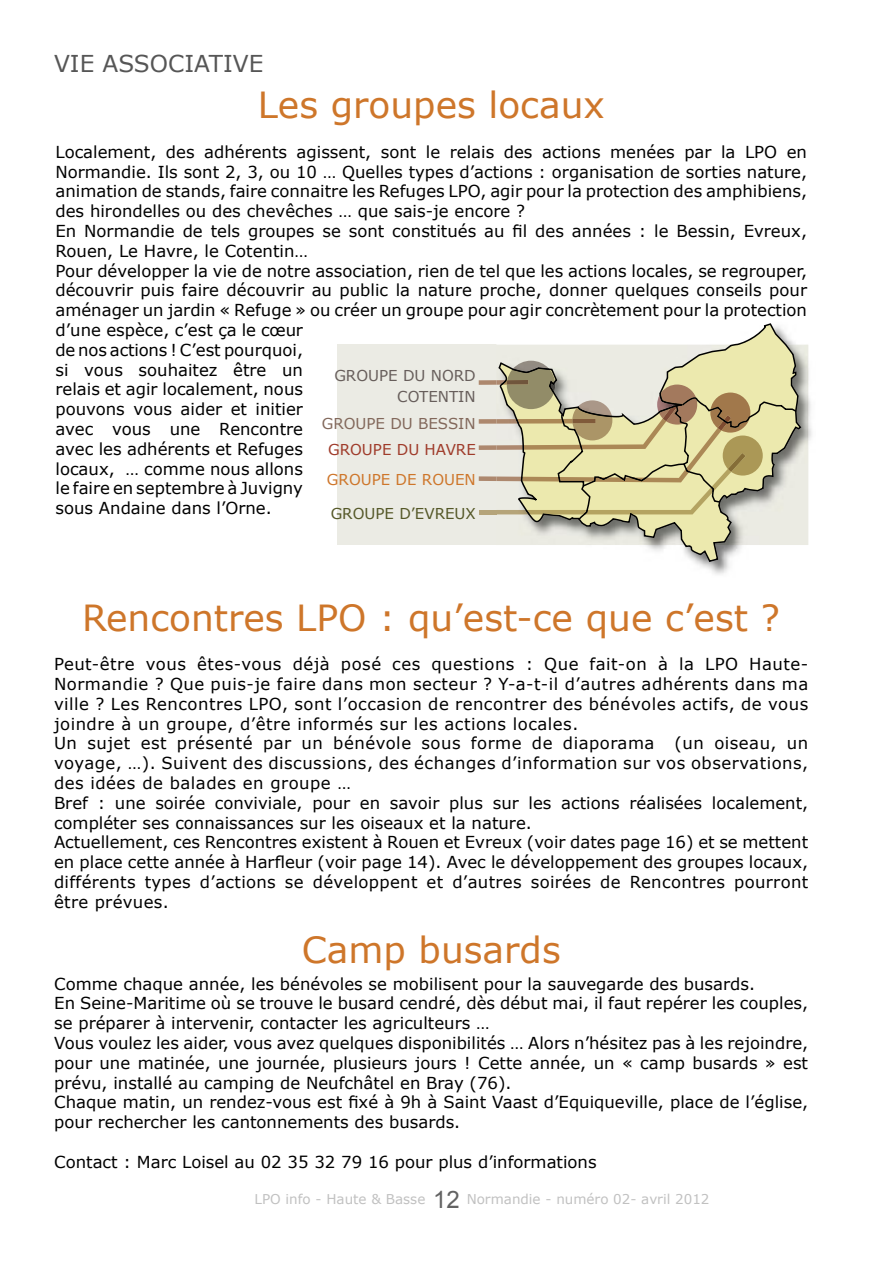
<style>
.page{position:relative;width:893px;height:1263px;background:#fff}
.page>*{position:absolute;margin:0;border:0;box-sizing:border-box;transform-origin:0 0}
.t1{font:36px "Verdana";color:#ce762a}
.t2{font:23.25px "Verdana";color:#565656}
.t3{font:16.5px/19.8px "Verdana";color:#000}
.t4{font:16.5px/19.8px "Verdana";letter-spacing:.03em;color:#000}
.t5{font:15px/21px "Verdana";color:#675e5b;text-align:right}
.t6{font:15px "Verdana";color:#555828}
.t7{font:15px "Verdana";color:#82685b}
.t8{font:15px "Verdana";color:#9f3b2a}
.t9{font:15px "Verdana";color:#ce762a}
.t10{font:13.5px "Verdana";color:#c1c1c1}
.s1{font-family:"Arial";font-size:24px;color:#636363}
</style>
<div class="page">
<div style="left:337px;top:345px;width:471px;height:200px;background:#ebebe4"></div>
<img style="left:496px;top:344px;width:316px;height:231px">
<img style="left:496px;top:345px;width:312px;height:200px">
<svg style="left:498px;top:323px;width:303px;height:239px"></svg>
<img style="left:513px;top:361px;width:42px;height:6px">
<img style="left:513px;top:367px;width:42px;height:1px">
<hr style="left:479px;top:510px;width:17px;height:4px;background:#b5a47a">
<img style="left:496px;top:510px;width:4px;height:4px">
<div style="left:479px;top:445px;width:17px;height:5px;background:#ad886e"></div>
<img style="left:496px;top:445px;width:4px;height:5px">
<div style="left:479px;top:476px;width:17px;height:5px;background:#ad886e"></div>
<img style="left:496px;top:476px;width:4px;height:5px">
<div style="left:479px;top:419px;width:17px;height:5px;background:#ad886e"></div>
<img style="left:496px;top:419px;width:4px;height:5px">
<div style="left:479px;top:380px;width:17px;height:5px;background:#ad886e"></div>
<svg style="left:500px;top:368px;width:297px;height:152px"></svg>
<h2 class="t2" style="left:54px;top:49px;width:211px">VIE ASSOCIATIVE</h2>
<h1 class="t1" style="left:258px;top:82px;width:348px">Les groupes locaux</h1>
<p class="t3" style="left:56px;top:141px;width:753px">Localement, des adhérents agissent, sont le relais des actions menées par la LPO en Normandie. Ils sont 2, 3, ou 10 … Quelles types d’actions : organisation de sorties nature, animation de stands, faire connaitre les Refuges LPO, agir pour la protection des amphibiens, des hirondelles ou des chevêches … que sais-je encore ?<br>En Normandie de tels groupes se sont constitués au fil des années : le Bessin, Evreux, Rouen, Le Havre, le Cotentin…<br>Pour développer la vie de notre association, rien de tel que les actions locales, se regrouper, découvrir puis faire découvrir au public la nature proche, donner quelques conseils pour aménager un jardin « Refuge » ou créer un groupe pour agir concrètement pour la protection d’une espèce, c’est ça le cœur<br>de nos actions ! C’est pourquoi,<br>si vous souhaitez être un<br>relais et agir localement, nous<br>pouvons vous aider et initier<br>avec vous une Rencontre<br>avec les adhérents et Refuges<br>locaux, … comme nous allons<br>le faire en septembre à Juvigny<br>sous Andaine dans l’Orne.</p>
<p class="t5" style="left:334px;top:365px;width:143px">GROUPE DU NORD<br>COTENTIN</p>
<p class="t7" style="left:322px;top:414px;width:156px">GROUPE DU BESSIN</p>
<p class="t8" style="left:328px;top:440px;width:149px">GROUPE DU HAVRE</p>
<p class="t9" style="left:327px;top:470px;width:150px">GROUPE DE ROUEN</p>
<p class="t6" style="left:331px;top:504px;width:147px">GROUPE D’EVREUX</p>
<h1 class="t1" style="left:82px;top:594px;width:700px">Rencontres LPO : qu’est-ce que c’est ?</h1>
<p class="t4" style="left:54px;top:654px;width:756px">Peut-être vous êtes-vous déjà posé ces questions : Que fait-on à la LPO Haute-Normandie ? Que puis-je faire dans mon secteur ? Y-a-t-il d’autres adhérents dans ma ville ? Les Rencontres LPO, sont l’occasion de rencontrer des bénévoles actifs, de vous joindre à un groupe, d’être informés sur les actions locales.<br>Un sujet est présenté par un bénévole sous forme de diaporama (un oiseau, un voyage, …). Suivent des discussions, des échanges d’information sur vos observations, des idées de balades en groupe …<br>Bref : une soirée conviviale, pour en savoir plus sur les actions réalisées localement, compléter ses connaissances sur les oiseaux et la nature.<br>Actuellement, ces Rencontres existent à Rouen et Evreux (voir dates page 16) et se mettent en place cette année à Harfleur (voir page 14). Avec le développement des groupes locaux, différents types d’actions se développent et d’autres soirées de Rencontres pourront être prévues.</p>
<h1 class="t1" style="left:302px;top:927px;width:261px">Camp busards</h1>
<p class="t3" style="left:54px;top:973px;width:755px">Comme chaque année, les bénévoles se mobilisent pour la sauvegarde des busards.<br>En Seine-Maritime où se trouve le busard cendré, dès début mai, il faut repérer les couples, se préparer à intervenir, contacter les agriculteurs …<br>Vous voulez les aider, vous avez quelques disponibilités … Alors n’hésitez pas à les rejoindre, pour une matinée, une journée, plusieurs jours ! Cette année, un « camp busards » est prévu, installé au camping de Neufchâtel en Bray (76).<br>Chaque matin, un rendez-vous est fixé à 9h à Saint Vaast d’Equiqueville, place de l’église, pour rechercher les cantonnements des busards.</p>
<p class="t3" style="left:54px;top:1151px;width:544px">Contact : Marc Loisel au 02 35 32 79 16 pour plus d’informations</p>
<p class="t10" style="left:255px;top:1191px;width:456px">LPO info - Haute &amp; Basse <span class="s1">12</span> Normandie - numéro 02- avril 2012</p>
</div>
